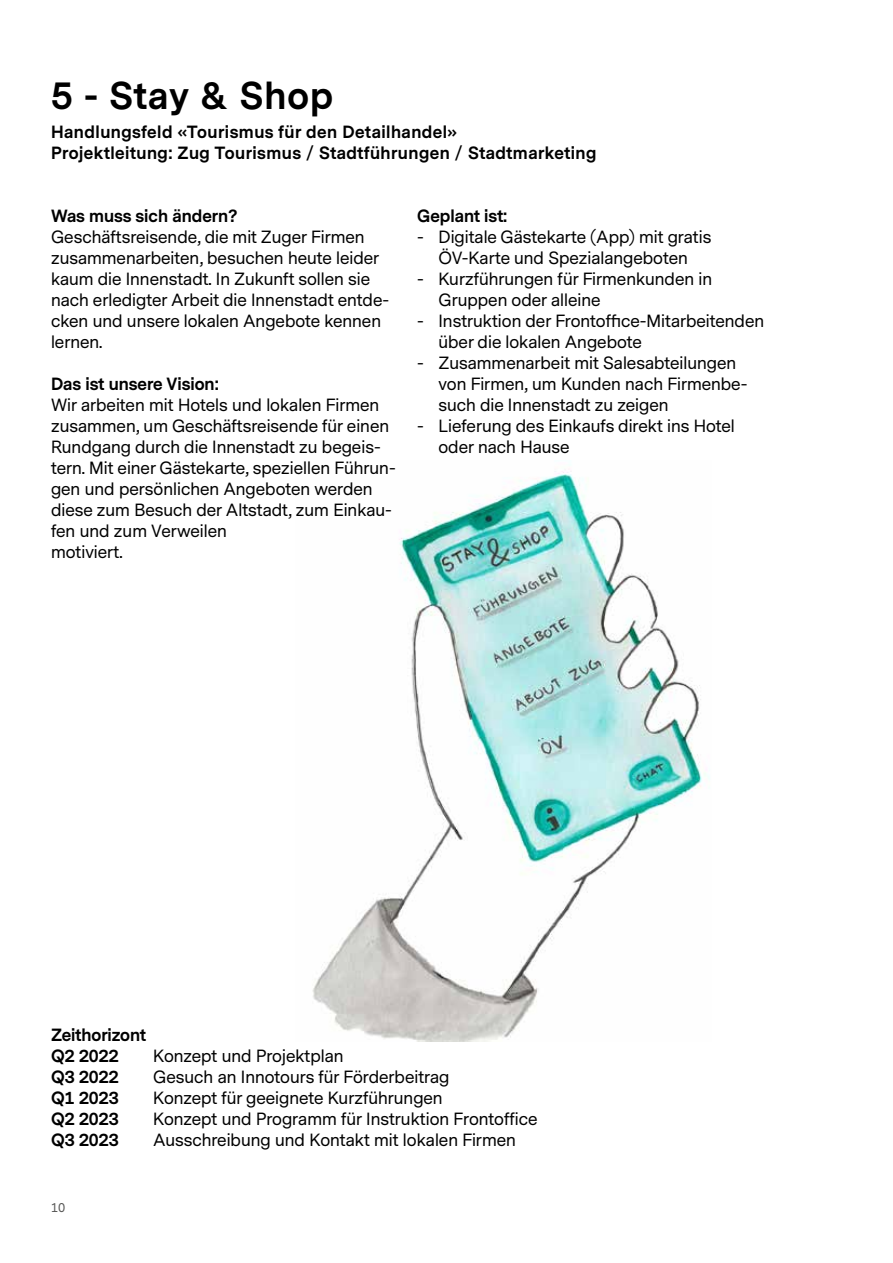
<style>
.page{position:relative;width:893px;height:1263px;background:#fff}
.page>*{position:absolute;margin:0;border:0;box-sizing:border-box;transform-origin:0 0}
.t1{font:700 36px "Messina Sans";letter-spacing:.03em;color:#000}
.t2{font:16.5px/21px "Messina Sans";color:#000}
.t3{font:700 16.5px/21px "Messina Sans";letter-spacing:.03em;color:#000}
.t4{font:700 16.5px/21px "Messina Sans";color:#000}
.t5{font:12px "Messina Sans";color:#575756}
</style>
<div class="page">
<img style="left:312px;top:471px;width:398px;height:570px">
<h1 class="t1" style="left:51px;top:70px;width:283px">5 - Stay &amp; Shop</h1>
<p class="t3" style="left:51px;top:122px;width:547px">Handlungsfeld «Tourismus für den Detailhandel»<br>Projektleitung: Zug Tourismus / Stadtführungen / Stadtmarketing</p>
<p class="t4" style="left:51px;top:206px;width:188px">Was muss sich ändern?</p>
<p class="t2" style="left:51px;top:227px;width:340px">Geschäftsreisende, die mit Zuger Firmen zusammenarbeiten, besuchen heute leider kaum die Innenstadt. In Zukunft sollen sie nach erledigter Arbeit die Innenstadt entde&shy;cken und unsere lokalen Angebote kennen lernen.</p>
<p class="t4" style="left:51px;top:374px;width:169px">Das ist unsere Vision:</p>
<p class="t2" style="left:51px;top:395px;width:346px">Wir arbeiten mit Hotels und lokalen Firmen zusammen, um Geschäftsreisende für einen Rundgang durch die Innenstadt zu begeis&shy;tern. Mit einer Gästekarte, speziellen Führun&shy;gen und persönlichen Angeboten werden diese zum Besuch der Altstadt, zum Einkau&shy;fen und zum Verweilen<br>motiviert.</p>
<p class="t4" style="left:417px;top:206px;width:92px">Geplant ist:</p>
<p class="t2" style="left:417px;top:227px;width:296px;text-align:center">- Digitale Gästekarte (App) mit gratis<br>ÖV-Karte und Spezialangeboten</p>
<p class="t2" style="left:438px;top:269px;width:275px;text-indent:-21px">- Kurzführungen für Firmenkunden in<br>Gruppen oder alleine</p>
<p class="t2" style="left:438px;top:311px;width:327px;text-indent:-21px">- Instruktion der Frontoffice-Mitarbeitenden über die lokalen Angebote</p>
<p class="t2" style="left:438px;top:353px;width:310px;text-indent:-21px">- Zusammenarbeit mit Salesabteilungen von Firmen, um Kunden nach Firmenbe&shy;such die Innenstadt zu zeigen</p>
<p class="t2" style="left:438px;top:416px;width:298px;text-indent:-21px">- Lieferung des Einkaufs direkt ins Hotel oder nach Hause</p>
<p class="t4" style="left:51px;top:1025px;width:97px">Zeithorizont<br>Q2 2022</p>
<p class="t2" style="left:153px;top:1046px;width:192px">Konzept und Projektplan</p>
<p class="t3" style="left:51px;top:1067px;width:69px">Q3 2022</p>
<p class="t2" style="left:153px;top:1067px;width:298px">Gesuch an Innotours für Förderbeitrag</p>
<p class="t3" style="left:51px;top:1088px;width:69px">Q1 2023</p>
<p class="t2" style="left:153px;top:1088px;width:291px">Konzept für geeignete Kurzführungen</p>
<p class="t3" style="left:51px;top:1109px;width:69px">Q2 2023</p>
<p class="t2" style="left:153px;top:1109px;width:386px">Konzept und Programm für Instruktion Frontoffice</p>
<p class="t3" style="left:51px;top:1130px;width:69px">Q3 2023</p>
<p class="t2" style="left:153px;top:1130px;width:364px">Ausschreibung und Kontakt mit lokalen Firmen</p>
<p class="t5" style="left:51px;top:1199px;width:16px">10</p>
</div>
